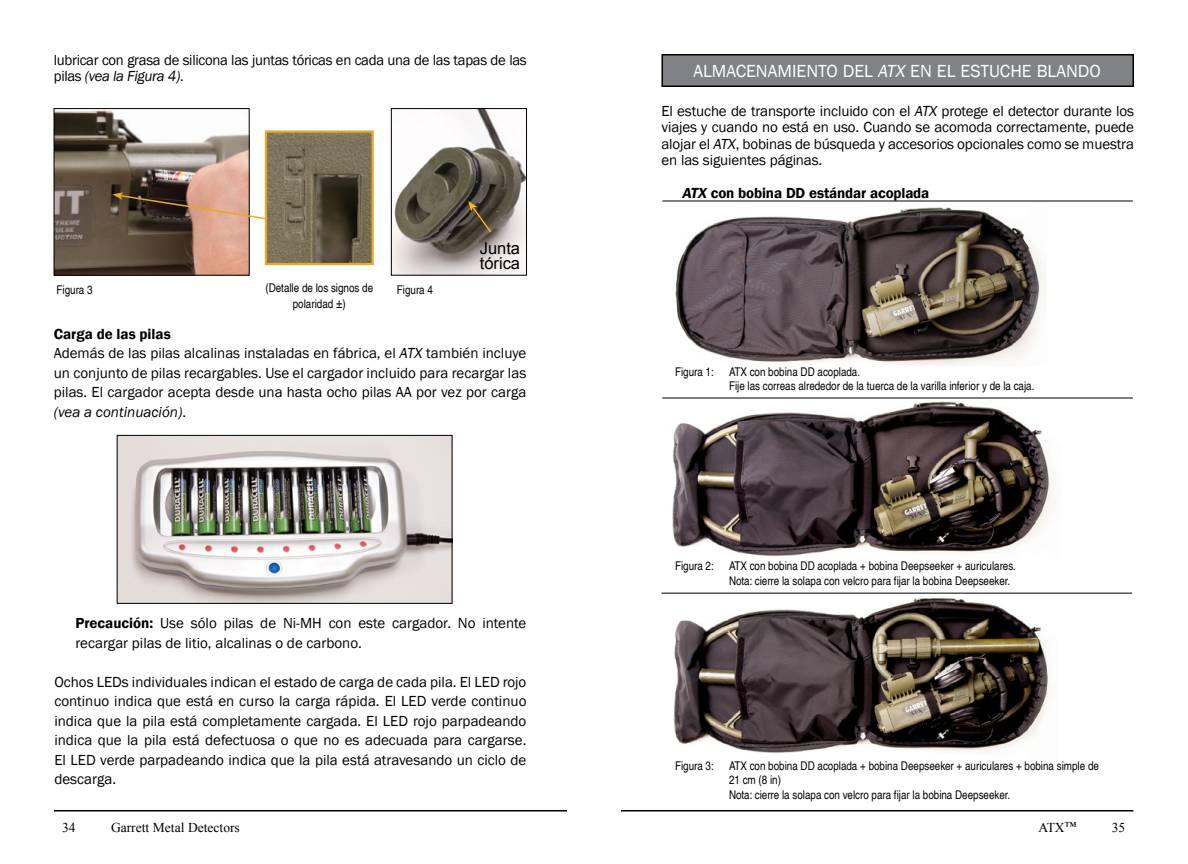
<style>
.page{position:relative;width:1188px;height:864px;background:#fff}
.page>*{position:absolute;margin:0;border:0;box-sizing:border-box;transform-origin:0 0}
.t1{font:18px "Franklin Gothic";color:#fff}
.t2{font:16.5px/15px "Arial";color:#000}
.t3{font:15px/19.5px "Franklin Gothic";color:#000}
.t4{font:15px/16.5px "Franklin Gothic";letter-spacing:-.02em;color:#000}
.t5{font:600 15px "Franklin Gothic";letter-spacing:-.01em;color:#000}
.t6{font:13.5px "Times New Roman";color:#000}
.t7{font:12px/14.4px "Sans Narrow";color:#000}
.s1{font-style:italic}
.s2{font-size:13.5px}
.s3{font-weight:600}
.s4{font-size:12px}
</style>
<div class="page">
<hr style="left:621px;top:810px;width:512px;height:2px;background:#000">
<hr style="left:54px;top:810px;width:513px;height:2px;background:#000">
<img style="left:119px;top:437px;width:331px;height:165px">
<div style="left:117px;top:435px;width:335px;height:169px;border:1px solid #000"></div>
<img style="left:393px;top:110px;width:132px;height:163px">
<div style="left:391px;top:108px;width:136px;height:167px;border:1px solid #000"></div>
<img style="left:56px;top:110px;width:191px;height:163px">
<div style="left:54px;top:108px;width:195px;height:167px;border:1px solid #000"></div>
<img style="left:268px;top:133px;width:103px;height:129px">
<div style="left:265px;top:130px;width:109px;height:135px;border:2px solid #e7aa22"></div>
<svg style="left:113px;top:192px;width:154px;height:28px;background:#92745f"></svg>
<svg style="left:468px;top:201px;width:25px;height:33px"></svg>
<div style="left:662px;top:55px;width:471px;height:31px;background:#808285"></div>
<div style="left:662px;top:54px;width:472px;height:33px;border:2px solid #000"></div>
<img style="left:670px;top:200px;width:377px;height:165px">
<img style="left:668px;top:397px;width:392px;height:160px">
<img style="left:663px;top:592px;width:394px;height:161px">
<hr style="left:662px;top:201px;width:471px;height:1px;background:#000">
<hr style="left:662px;top:398px;width:471px;height:1px;background:#000">
<hr style="left:662px;top:593px;width:470px;height:1px;background:#000">
<p class="t4" style="left:54px;top:52px;width:474px">lubricar con grasa de silicona las juntas tóricas en cada una de las tapas de las pilas <span class="s1">(vea la Figura 4)</span>.</p>
<p class="t7" style="left:57px;top:283px;width:38px">Figura 3</p>
<p class="t7" style="left:265px;top:280px;width:109px">(Detalle de los signos de</p>
<p class="t7" style="left:397px;top:283px;width:38px">Figura 4</p>
<p class="t7" style="left:293px;top:297px;width:55px">polaridad <span class="s2">±</span>)</p>
<p class="t2" style="left:480px;top:241px;width:42px">Junta tórica</p>
<p class="t3" style="left:54px;top:324px;width:474px"><span class="s3">Carga de las pilas<br></span>Además de las pilas alcalinas instaladas en fábrica, el <span class="s1">ATX</span> también incluye un conjunto de pilas recargables. Use el cargador incluido para recargar las pilas. El cargador acepta desde una hasta ocho pilas AA por vez por carga <span class="s1">(vea a continuación)</span>.</p>
<p class="t3" style="left:75px;top:614px;width:453px"><span class="s3">Precaución:</span> Use sólo pilas de Ni-M H con este cargador. No intente recargar pilas de litio, alcalinas o de carbono.</p>
<p class="t3" style="left:54px;top:672px;width:474px">Ochos LEDs individuales indican el estado de carga de cada pila. El LED rojo continuo indica que está en curso la carga rápida. El LED verde continuo indica que la pila está completamente cargada. El LED rojo parpadeando indica que la pila está defectuosa o que no es adecuada para cargarse.<br>El LED verde parpadeando indica que la pila está atravesando un ciclo de descarga.</p>
<p class="t1" style="left:693px;top:60px;width:196px">ALMACENAMI ENTO DEL <span class="s1">ATX</span></p>
<p class="t1" style="left:910px;top:60px;width:192px">EN EL ESTUCHE BLANDO</p>
<p class="t3" style="left:662px;top:101px;width:263px">El estuche de transporte incluido con el <span class="s1">ATX</span></p>
<p class="t3" style="left:662px;top:103px;width:474px;line-height:16.5px;text-align:justify;text-indent:280px">protege el detector durante los viajes y cuando no está en uso. Cuando se acomoda correctamente, puede alojar el <span class="s1">ATX</span>, bobinas de búsqueda y accesorios opcionales como se muestra en las siguientes páginas.</p>
<p class="t5" style="left:682px;top:184px;width:248px"><span class="s1">ATX</span> con bobina DD estándar acoplada</p>
<p class="t7" style="left:675px;top:364px;width:40px">Figura 1:</p>
<p class="t7" style="left:729px;top:364px;width:307px">ATX con bobina DD acoplada.<br>Fije las correas alrededor de la tuerca de la varilla inferior y de la caja.</p>
<p class="t7" style="left:675px;top:559px;width:40px">Figura 2:</p>
<p class="t7" style="left:729px;top:559px;width:288px">ATX con bobina DD acoplada + bobina Deepseeker + auriculares.<br>Nota: cierre la solapa con velcro para fijar la bobina Deepseeker.</p>
<p class="t7" style="left:675px;top:758px;width:40px">Figura 3:</p>
<p class="t7" style="left:729px;top:758px;width:371px">ATX con bobina DD acoplada + bobina Deepseeker + auriculares + bobina simple de<br>21 cm (8 in)<br>Nota: cierre la solapa con velcro para fijar la bobina Deepseeker.</p>
<p class="t6" style="left:62px;top:819px;width:15px">34</p>
<p class="t6" style="left:111px;top:819px;width:130px">Garrett Metal Detectors</p>
<p class="t6" style="left:1038px;top:818px;width:40px">ATX<span class="s4">™</span></p>
<p class="t6" style="left:1112px;top:818px;width:15px">35</p>
</div>
